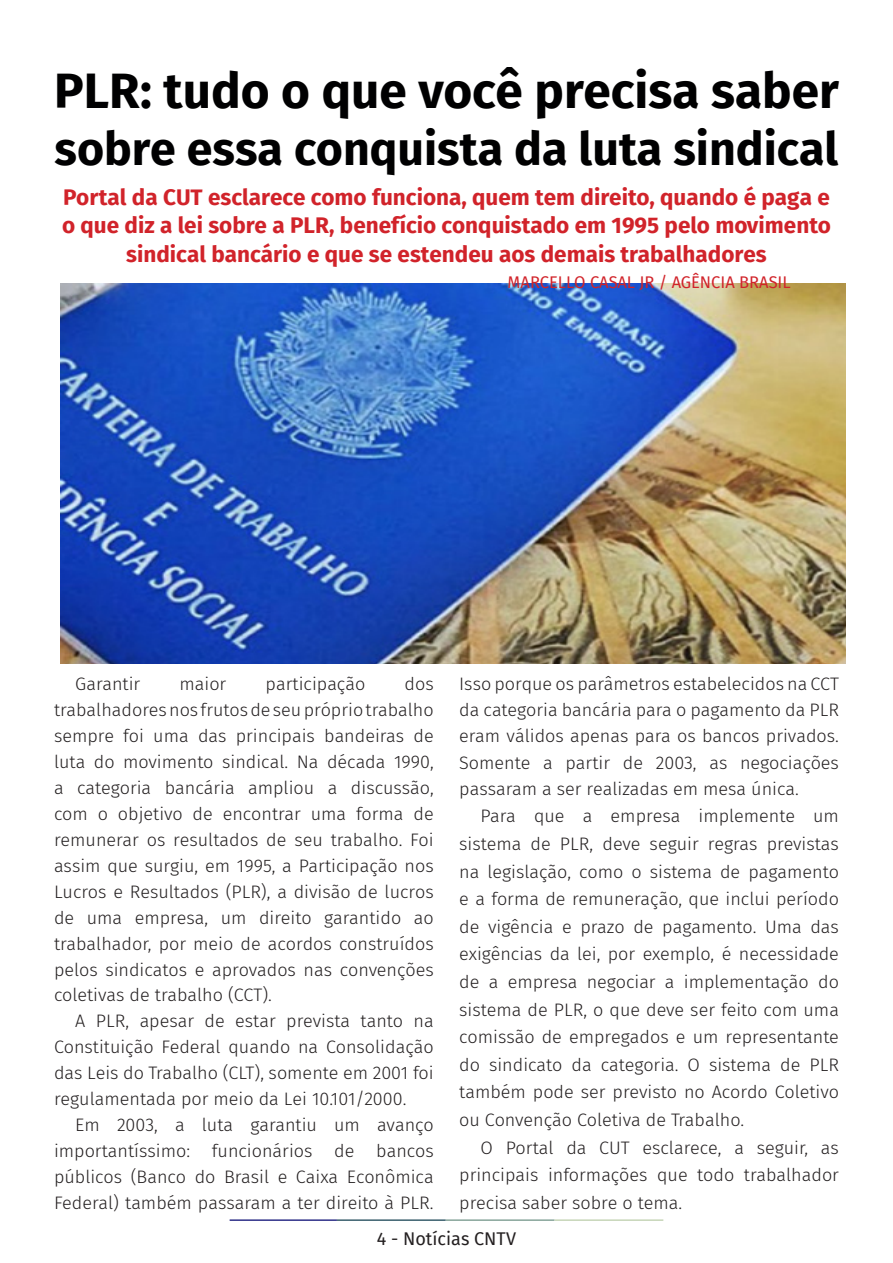
<style>
.page{position:relative;width:893px;height:1263px;background:#fff}
.page>*{position:absolute;margin:0;border:0;box-sizing:border-box;transform-origin:0 0}
.t1{font:700 49.5px "Fira Sans";color:#000001}
.t2{font:700 46.5px "Fira Sans";color:#000001}
.t3{font:700 22.5px/28.5px "Fira Sans";color:#d1232a;text-align:center}
.t4{font:300 18px/26px "Fira Sans";color:#231f20;text-align:justify}
.t5{font:18px "Fira Sans";color:#231f20}
.t6{font:16.5px "Fira Sans";color:#d1232a}
</style>
<div class="page">
<hr style="left:230px;top:1219px;width:107px;height:2px;background:#2f3088">
<hr style="left:337px;top:1219px;width:109px;height:2px;background:#3a5f6d">
<hr style="left:446px;top:1219px;width:109px;height:2px;background:#87a59a">
<hr style="left:555px;top:1219px;width:108px;height:2px;background:#c6d5b7">
<img style="left:61px;top:283px;width:785px;height:380px">
<p class="t1" style="left:54px;top:49px;width:786px">PLR: tudo o que você precisa saber</p>
<p class="t2" style="left:55px;top:110px;width:785px">sobre essa conquista da luta sindical</p>
<p class="t3" style="left:62px;top:181px;width:770px">Portal da CUT esclarece como funciona, quem tem direito, quando é paga e o que diz a lei sobre a PLR, benefício conquistado em 1995 pelo movimento sindical bancário e que se estendeu aos demais trabalhadores</p>
<p class="t6" style="left:507px;top:269px;width:285px">MARCELLO CASAL JR / AGÊNCIA BRASIL</p>
<p class="t4" style="left:75px;top:671px;width:66px">Garantir</p>
<p class="t4" style="left:179px;top:671px;width:48px">maior</p>
<p class="t4" style="left:266px;top:671px;width:101px">participação</p>
<p class="t4" style="left:54px;top:671px;width:381px;text-indent:351px">dos trabalhadores nos frutos de seu próprio trabalho sempre foi uma das principais bandeiras de luta do movimento sindical. Na década 1990, a categoria bancária ampliou a discussão, com o objetivo de encontrar uma forma de remunerar os resultados de seu trabalho. Foi assim que surgiu, em 1995, a Participação nos Lucros e Resultados (PLR), a divisão de lucros de uma empresa, um direito garantido ao trabalhador, por meio de acordos construídos pelos sindicatos e aprovados nas convenções coletivas de trabalho (CCT).</p>
<p class="t4" style="left:54px;top:1008px;width:381px;text-indent:21px">A PLR, apesar de estar prevista tanto na Constituição Federal quando na Consolidação das Leis do Trabalho (CLT), somente em 2001 foi regulamentada por meio da Lei 10.101/2000.</p>
<p class="t4" style="left:54px;top:1112px;width:381px;text-indent:21px">Em 2003, a luta garantiu um avanço importantíssimo: funcionários de bancos públicos (Banco do Brasil e Caixa Econômica Federal) também passaram a ter direito à PLR.</p>
<p class="t4" style="left:459px;top:671px;width:381px">Isso porque os parâmetros estabelecidos na CCT da categoria bancária para o pagamento da PLR eram válidos apenas para os bancos privados.<br>Somente a partir de 2003, as negociações passaram a ser realizadas em mesa única.</p>
<p class="t4" style="left:459px;top:802px;width:381px;line-height:27.6px;text-indent:21px">Para que a empresa implemente um sistema de PLR, deve seguir regras previstas na legislação, como o sistema de pagamento e a forma de remuneração, que inclui período de vigência e prazo de pagamento. Uma das exigências da lei, por exemplo, é necessidade de a empresa negociar a implementação do sistema de PLR, o que deve ser feito com uma comissão de empregados e um representante do sindicato da categoria. O sistema de PLR também pode ser previsto no Acordo Coletivo ou Convenção Coletiva de Trabalho.</p>
<p class="t4" style="left:459px;top:1133px;width:381px;line-height:27.6px;text-indent:21px">O Portal da CUT esclarece, a seguir, as principais informações que todo trabalhador precisa saber sobre o tema.</p>
<p class="t5" style="left:377px;top:1225px;width:141px">4 - Notícias CNTV</p>
</div>
